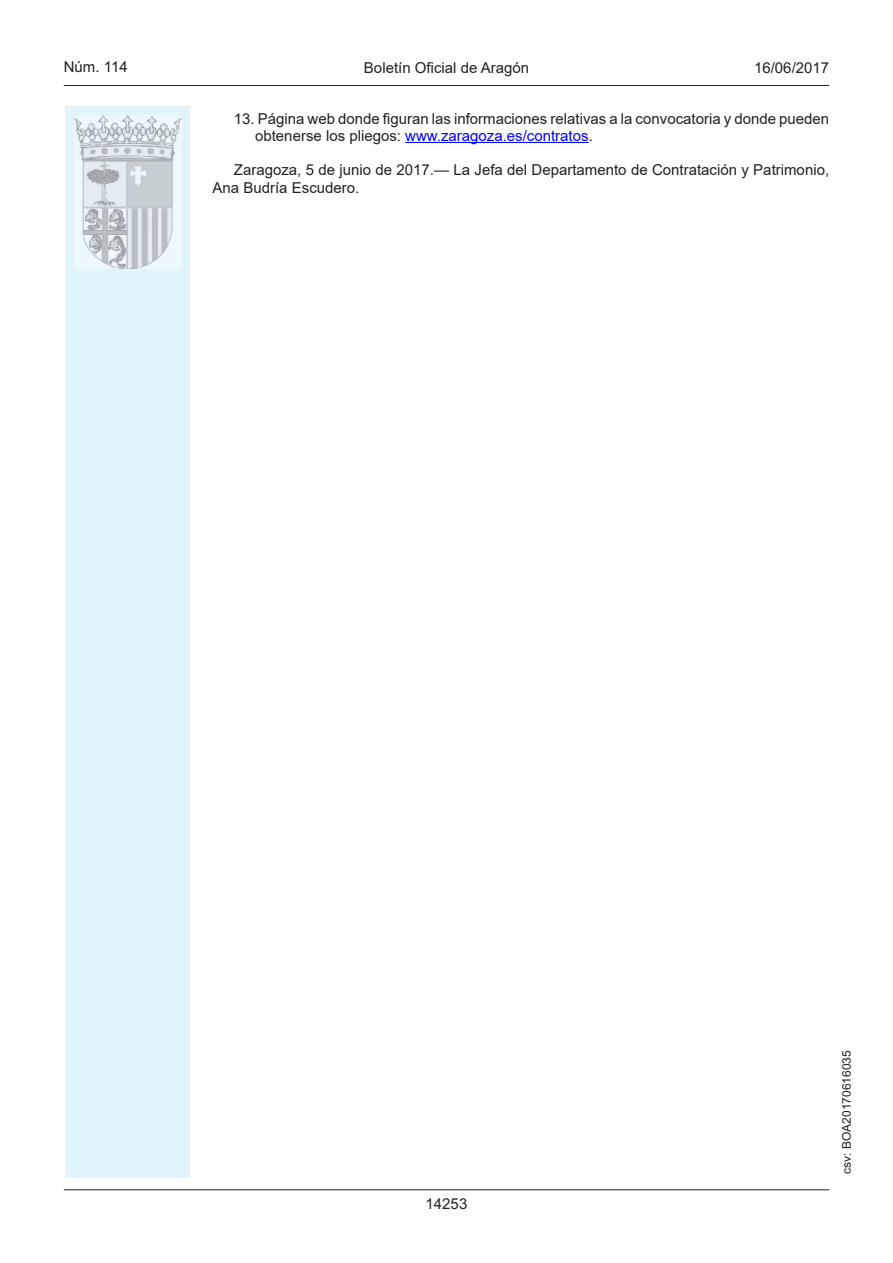
<style>
.page{position:relative;width:893px;height:1263px;background:#fff}
.page>*{position:absolute;margin:0;border:0;box-sizing:border-box;transform-origin:0 0}
.Sangrado_01{font:15px/17.2px "Arial";color:#231f20}
.inicio_de_parrafo{font:15px/17.2px "Arial";color:#231f20}
.estilo_head-c{font:15px "Arial";color:#231f20}
.estilo_head-d{font:15px "Arial MT2";color:#231f20}
.estilo_head-i{font:15px "Arial MT2";color:#231f20}
.numero_pagina{font:15px "Arial MT2";color:#231f20}
.estilo_head-i-2{font:12px "Arial MT2";color:#231f20}
.s1{color:#00f}
.s2{font-family:"Arial MT2"}
</style>
<div class="page">
<hr style="left:64px;top:1189px;width:765px;height:1px;background:#231f20">
<hr style="left:64px;top:85px;width:765px;height:1px;background:#231f20">
<div style="left:65px;top:106px;width:125px;height:1072px;background:#e1f4fc"></div>
<img style="left:75px;top:115px;width:106px;height:153px">
<hr style="left:405px;top:142px;width:184px;height:1px;background:#00f">
<p class="estilo_head-i" style="left:64px;top:57px;width:65px">Núm. 114</p>
<p class="estilo_head-c" style="left:364px;top:57px;width:167px">Boletín Oficial de Aragón</p>
<p class="estilo_head-d" style="left:754px;top:57px;width:77px">16/06/2017</p>
<p class="Sangrado_01" style="left:255px;top:110px;width:575px;text-indent:-21px">13. Página web donde figuran las informaciones relativas a la convocatoria y donde pueden obtenerse los pliegos: <span class="s1">www.zaragoza.es/contratos</span><span class="s2">.</span></p>
<p class="inicio_de_parrafo" style="left:213px;top:161px;width:618px;text-indent:21px">Zaragoza, 5 de junio de 2017.— La Jefa del Departamento de Contratación y Patrimonio,<br>Ana Budría Escudero.</p>
<p class="numero_pagina" style="left:426px;top:1193px;width:43px">14253</p>
<p class="estilo_head-i-2" style="left:838px;top:1174px;width:125px;rotate:-90deg">csv: BOA20170616035</p>
</div>
